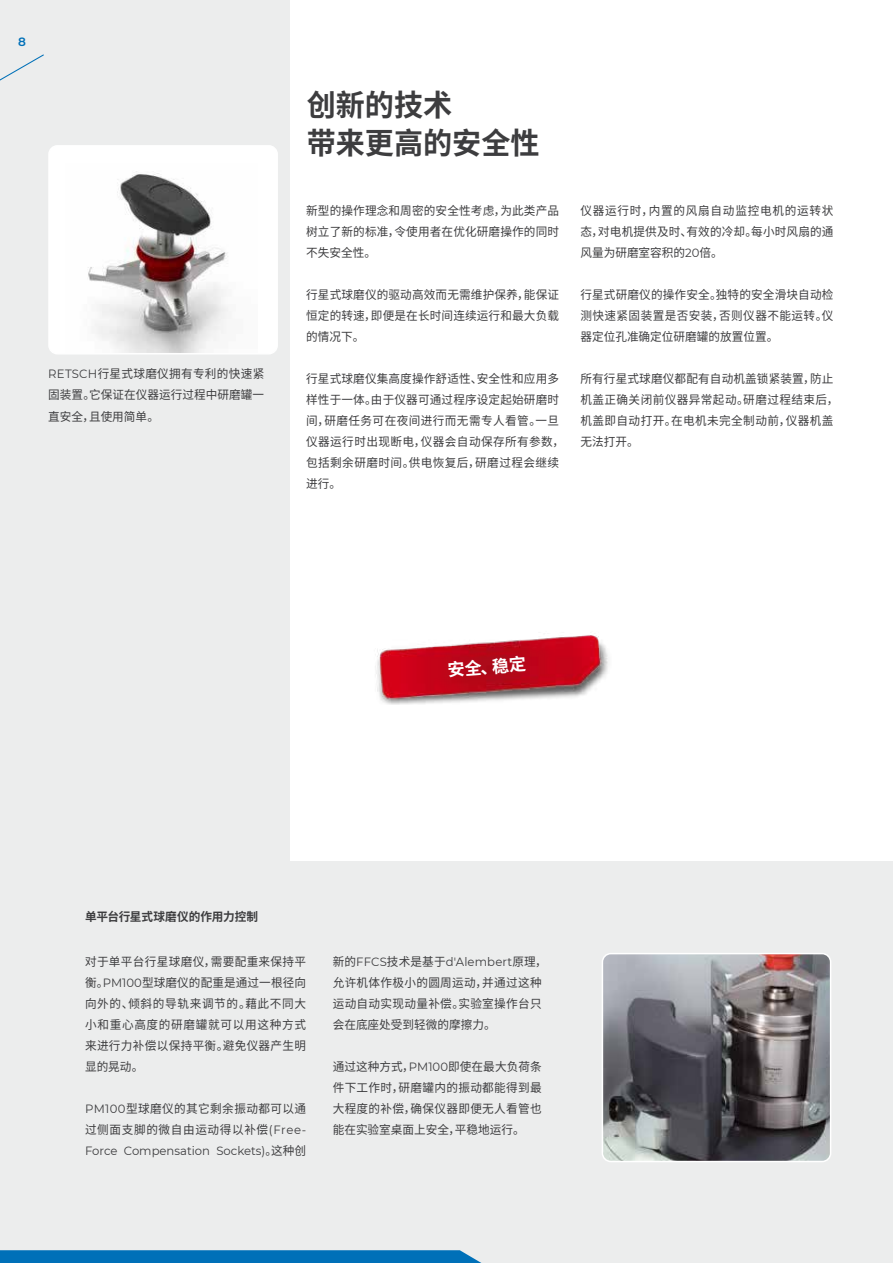
<style>
.page{position:relative;width:893px;height:1263px;background:#fff}
.page>*{position:absolute;margin:0;border:0;box-sizing:border-box;transform-origin:0 0}
.t1{font:700 30px/37.5px "Source Han Sans CN";color:#3d3d3f}
.t2{font:700 17.1px "Source Han Sans CN";color:#fff}
.t3{font:12px/21px "Source Han Sans CN";letter-spacing:.025em;color:#3d3d3f;text-align:justify}
.t4{font:12px "Montserrat";color:#3d3d3f}
.t5{font:12px/21px "Source Han Sans CN";letter-spacing:.045em;color:#3d3d3f}
.t6{font:700 12px "Source Han Sans CN";letter-spacing:-.01em;color:#3d3d3f}
.t7{font:600 12px "Montserrat";color:#0070b8}
.s1{font-family:"Montserrat"}
.s2{font-family:"Source Han Sans CN"}
</style>
<div class="page">
<div style="left:0;top:0;width:289px;height:1263px;background:#eceded"></div>
<div style="left:0;top:862px;width:893px;height:401px;background:#eceded"></div>
<img style="left:375px;top:635px;width:233px;height:70px">
<div style="left:49px;top:146px;width:228px;height:208px;background:#fff;border-radius:9px"></div>
<img style="left:88px;top:171px;width:140px;height:180px">
<div style="left:48px;top:145px;width:230px;height:209px;border:2px solid #fff;border-radius:9px"></div>
<img style="left:605px;top:956px;width:226px;height:203px">
<div style="left:602px;top:953px;width:229px;height:209px;border:2px solid #fff;border-radius:9px"></div>
<svg style="left:0;top:54px;width:44px;height:27px"></svg>
<svg style="left:0;top:1250px;width:481px;height:13px;background:#0974ba"></svg>
<p class="t7" style="left:18px;top:34px;width:9px">8</p>
<p class="t3" style="left:48px;top:363px;width:218px"><span class="s1">RETSCH</span>行星式球磨仪拥有专利的快速紧固装置。它保证在仪器运行过程中研磨罐一直安全，且使用简单。</p>
<h1 class="t1" style="left:307px;top:86px;width:234px">创新的技术<br>带来更高的安全性</h1>
<p class="t3" style="left:306px;top:200px;width:254px">新型的操作理念和周密的安全性考虑，为此类产品树立了新的标准，令使用者在优化研磨操作的同时不失安全性。</p>
<p class="t3" style="left:306px;top:284px;width:254px">行星式球磨仪的驱动高效而无需维护保养，能保证恒定的转速，即便是在长时间连续运行和最大负载的情况下。</p>
<p class="t3" style="left:306px;top:368px;width:260px;text-align:left">行星式球磨仪集高度操作舒适性、安全性和应用多样性于一体。由于仪器可通过程序设定起始研磨时间，研磨任务可在夜间进行而无需专人看管。一旦仪器运行时出现断电，仪器会自动保存所有参数，包括剩余研磨时间。供电恢复后，研磨过程会继续进行。</p>
<p class="t3" style="left:580px;top:200px;width:255px">仪器运行时，内置的风扇自动监控电机的运转状态，对电机提供及时、有效的冷却。每小时风扇的通风量为研磨室容积的<span class="s1">20</span>倍。</p>
<p class="t3" style="left:580px;top:284px;width:254px">行星式研磨仪的操作安全。独特的安全滑块自动检测快速紧固装置是否安装，否则仪器不能运转。仪器定位孔准确定位研磨罐的放置位置。</p>
<p class="t3" style="left:580px;top:368px;width:260px;text-align:left">所有行星式球磨仪都配有自动机盖锁紧装置，防止机盖正确关闭前仪器异常起动。研磨过程结束后，机盖即自动打开。在电机未完全制动前，仪器机盖无法打开。</p>
<h2 class="t2" style="left:447px;top:661px;width:80px;rotate:-4deg">安全、稳定</h2>
<p class="t6" style="left:85px;top:910px;width:175px">单平台行星式球磨仪的作用力控制</p>
<p class="t3" style="left:85px;top:951px;width:223px">对于单平台行星球磨仪，需要配重来保持平衡。<span class="s1">PM100</span>型球磨仪的配重是通过一根径向向外的、倾斜的导轨来调节的。藉此不同大小和重心高度的研磨罐就可以用这种方式来进行力补偿以保持平衡。避免仪器产生明显的晃动。</p>
<p class="t5" style="left:85px;top:1098px;width:223px"><span class="s1">PM100</span>型球磨仪的其它剩余振动都可以通过侧面支脚的微自由运动得以补偿<span class="s1">(Free-</span></p>
<p class="t4" style="left:85px;top:1142px;width:223px">Force Compensation Sockets)<span class="s2">。这种创</span></p>
<p class="t4" style="left:333px;top:953px;width:216px"><span class="s2">新的</span>FFCS<span class="s2">技术是基于</span>d'Alembert<span class="s2">原理，</span></p>
<p class="t3" style="left:333px;top:972px;width:211px">允许机体作极小的圆周运动，并通过这种运动自动实现动量补偿。实验室操作台只会在底座处受到轻微的摩擦力。</p>
<p class="t3" style="left:333px;top:1056px;width:211px">通过这种方式，<span class="s1">PM100</span>即使在最大负荷条件下工作时，研磨罐内的振动都能得到最大程度的补偿，确保仪器即便无人看管也能在实验室桌面上安全，平稳地运行。</p>
</div>
